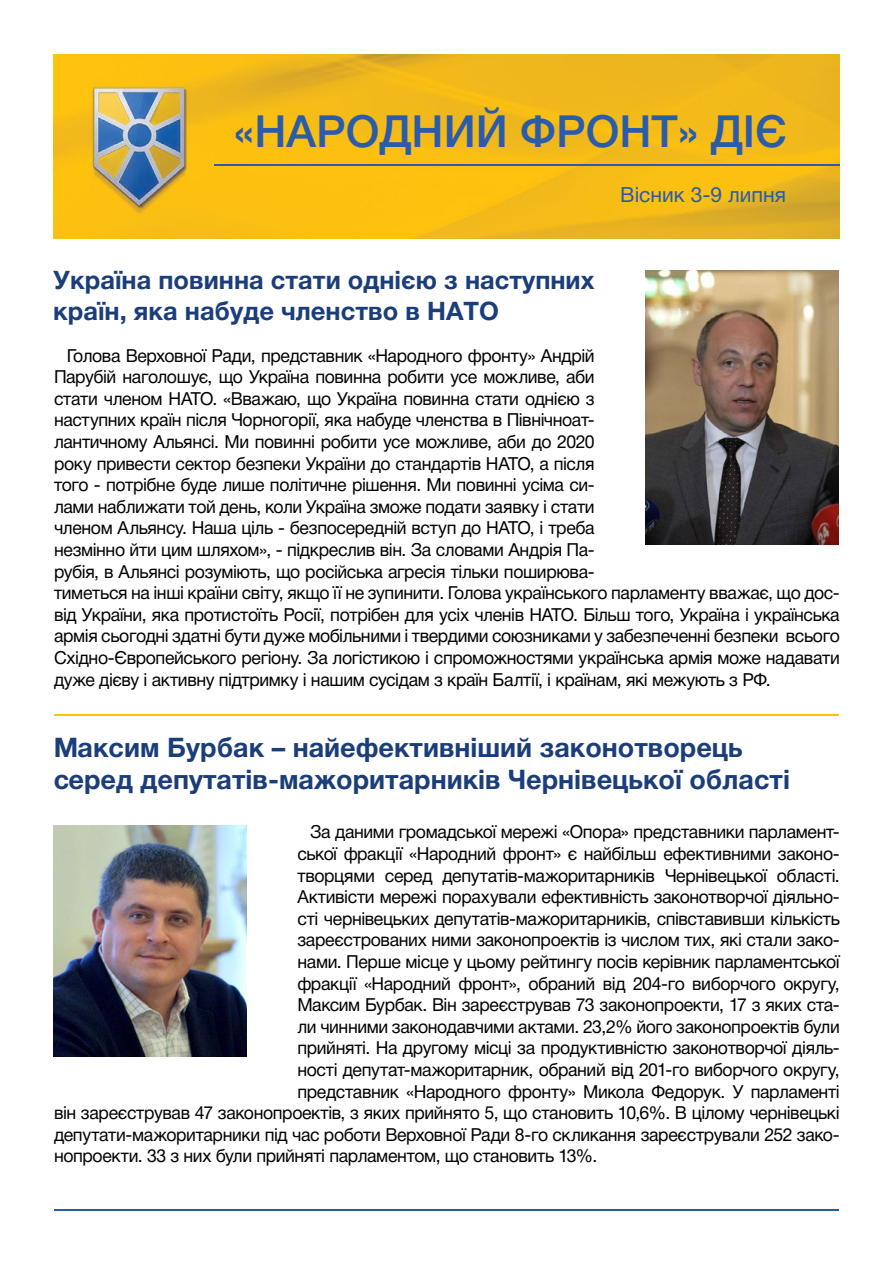
<style>
.page{position:relative;width:893px;height:1263px;background:#fff}
.page>*{position:absolute;margin:0;border:0;box-sizing:border-box;transform-origin:0 0}
.t1{font:44.4px "Helvetica 6 Medium";color:#2a5caa}
.t2{font:27px/32.4px "Helvetica 7 Bold";color:#1b3e7b}
.t3{font:25.5px/30.6px "Helvetica 7 Bold";color:#1b3e7b}
.t4{font:21px "Helvetica 5 Normal";color:#2a5caa}
.t5{font:18px/21.6px "Helvetica 5 Normal";letter-spacing:-.02em;color:#000}
</style>
<div class="page">
<img style="left:53px;top:54px;width:787px;height:184px">
<hr style="left:215px;top:165px;width:625px;height:1px;background:#2a5caa">
<hr style="left:54px;top:1209px;width:785px;height:1px;background:#2a5caa">
<img style="left:53px;top:826px;width:193px;height:230px">
<hr style="left:54px;top:714px;width:785px;height:2px;background:#ffc20e">
<img style="left:646px;top:271px;width:193px;height:273px">
<h1 class="t1" style="left:234px;top:107px;width:555px">«НАРОДНИЙ ФРОНТ» ДІЄ</h1>
<p class="t4" style="left:620px;top:184px;width:167px">Вісник 3-9 липня</p>
<h3 class="t3" style="left:53px;top:265px;width:543px">Україна повинна стати однією з наступних країн, яка набуде членство в НАТО</h3>
<p class="t5" style="left:54px;top:345px;width:787px;text-indent:13px">Голова Верховної Ради, представник «Народного фронту» Андрій<br>Парубій наголошує, що Україна повинна робити усе можливе, аби<br>стати членом НАТО. «Вважаю, що Україна повинна стати однією з<br>наступних країн після Чорногорії, яка набуде членства в Північноат-<br>лантичному Альянсі. Ми повинні робити усе можливе, аби до 2020<br>року привести сектор безпеки України до стандартів НАТО, а після<br>того - потрібне буде лише політичне рішення. Ми повинні усіма си-<br>лами наближати той день, коли Україна зможе подати заявку і стати<br>членом Альянсу. Наша ціль - безпосередній вступ до НАТО, і треба<br>незмінно йти цим шляхом», - підкреслив він. За словами Андрія Па-<br>рубія, в Альянсі розуміють, що російська агресія тільки поширюва-<br>тиметься на інші країни світу, якщо її не зупинити. Голова українського парламенту вважає, що дос&shy;від України, яка протистоїть Росії, потрібен для усіх членів НАТО. Більш того, Україна і українська армія сьогодні здатні бути дуже мобільними і твердими союзниками у забезпеченні безпеки всього Східно-Європейського регіону. За логістикою і спроможностями українська армія може надавати дуже дієву і активну підтримку і нашим сусідам з країн Балтії, і країнам, які межують з РФ.</p>
<h2 class="t2" style="left:53px;top:731px;width:738px">Максим Бурбак – найефективніший законотворець серед депутатів-мажоритарників Чернівецької області</h2>
<p class="t5" style="left:310px;top:821px;width:531px">За даними громадської мережі «Опора» представники парламент-</p>
<p class="t5" style="left:297px;top:843px;width:544px">ської фракції «Народний фронт» є найбільш ефективними законо-</p>
<p class="t5" style="left:297px;top:865px;width:544px">творцями серед депутатів-мажоритарників Чернівецької області.</p>
<p class="t5" style="left:297px;top:886px;width:544px">Активісти мережі порахували ефективність законотворчої діяльно-</p>
<p class="t5" style="left:297px;top:908px;width:544px">сті чернівецьких депутатів-мажоритарників, співставивши кількість</p>
<p class="t5" style="left:297px;top:929px;width:544px">зареєстрованих ними законопроектів із числом тих, які стали зако-</p>
<p class="t5" style="left:297px;top:951px;width:544px">нами. Перше місце у цьому рейтингу посів керівник парламентської</p>
<p class="t5" style="left:297px;top:973px;width:544px">фракції «Народний фронт», обраний від 204-го виборчого округу,</p>
<p class="t5" style="left:297px;top:994px;width:544px">Максим Бурбак. Він зареєстрував 73 законопроекти, 17 з яких ста-</p>
<p class="t5" style="left:297px;top:1016px;width:544px">ли чинними законодавчими актами. 23,2% його законопроектів були</p>
<p class="t5" style="left:297px;top:1037px;width:544px">прийняті. На другому місці за продуктивністю законотворчої діяль-</p>
<p class="t5" style="left:297px;top:1059px;width:544px">ності депутат-мажоритарник, обраний від 201-го виборчого округу,</p>
<p class="t5" style="left:297px;top:1081px;width:544px">представник «Народного фронту» Микола Федорук. У парламенті</p>
<p class="t5" style="left:54px;top:1102px;width:787px">він зареєстрував 47 законопроектів, з яких прийнято 5, що становить 10,6%. В цілому чернівецькі</p>
<p class="t5" style="left:54px;top:1124px;width:787px">депутати-мажоритарники під час роботи Верховної Ради 8-го скликання зареєстрували 252 зако-</p>
<p class="t5" style="left:54px;top:1145px;width:545px">нопроекти. 33 з них були прийняті парламентом, що становить 13%.</p>
</div>
